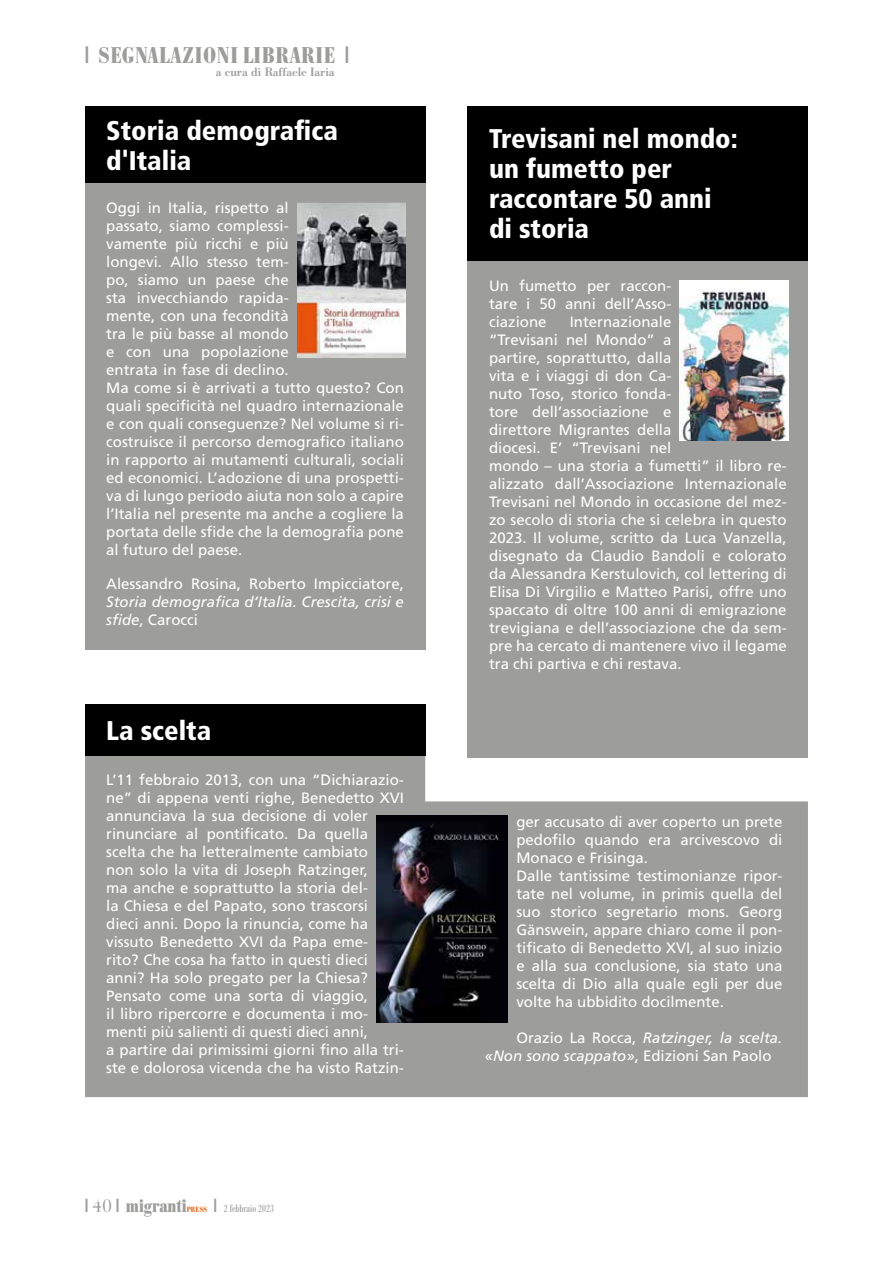
<style>
.page{position:relative;width:893px;height:1263px;background:#fff}
.page>*{position:absolute;margin:0;border:0;box-sizing:border-box;transform-origin:0 0}
.t1{font:900 condensed 27px/30px "Frutiger";color:#fff}
.t2{font:700 condensed 22.5px "Bodoni BE";letter-spacing:.04em;color:#9d9d9c}
.t3{font:700 condensed 18px "Bodoni BE";color:#9d9d9c}
.t4{font:15px/18px "Frutiger";color:#fff}
.t5{font:italic 15px/18px "Frutiger";color:#fff}
.t6{font:500 12px "Bodoni BE";color:#9d9d9c}
.t7{font:condensed 10.5px "Bodoni BE";color:#9d9d9c}
.t8{font:700 condensed 7.5px "Bodoni BE";letter-spacing:.04em;color:#e76d23}
.s1{font-family:"False Positive BRK";font-weight:400;font-stretch:normal}
.s2{font-style:normal}
.s3{font-family:"Bauer Bodoni Std";font-weight:400;font-stretch:normal}
.s4{font-family:"False Positive BRK";font-stretch:normal;font-size:18px}
</style>
<div class="page">
<svg style="left:85px;top:705px;width:723px;height:392px;background:#a5a5a4"></svg>
<div style="left:85px;top:183px;width:340px;height:466px;background:#9d9d9c"></div>
<div style="left:468px;top:261px;width:340px;height:497px;background:#9d9d9c"></div>
<div style="left:85px;top:106px;width:340px;height:77px;background:#000"></div>
<div style="left:468px;top:106px;width:340px;height:155px;background:#000"></div>
<img style="left:297px;top:202px;width:109px;height:155px">
<img style="left:680px;top:281px;width:108px;height:160px">
<div style="left:85px;top:705px;width:340px;height:51px;background:#000"></div>
<img style="left:377px;top:815px;width:131px;height:207px">
<h2 class="t2" style="left:85px;top:43px;width:265px"><span class="s1">1</span> SEGNALAZIONI LIBRARIE <span class="s1">1</span></h2>
<p class="t6" style="left:216px;top:65px;width:120px">a cura di Raffaele Iaria</p>
<h1 class="t1" style="left:106px;top:115px;width:233px">Storia demografica d'Italia</h1>
<p class="t4" style="left:106px;top:198px;width:299px">Oggi in Italia, rispetto al<br>passato, siamo complessi-<br>vamente più ricchi e più<br>longevi. Allo stesso tem-<br>po, siamo un paese che<br>sta invecchiando rapida-<br>mente, con una fecondità<br>tra le più basse al mondo<br>e con una popolazione<br>entrata in fase di declino.<br>Ma come si è arrivati a tutto questo? Con quali specificità nel quadro internazionale e con quali conseguenze? Nel volume si ri&shy;costruisce il percorso demografico italiano in rapporto ai mutamenti culturali, sociali ed economici. L’adozione di una prospetti&shy;va di lungo periodo aiuta non solo a capire l’Italia nel presente ma anche a cogliere la portata delle sfide che la demografia pone al futuro del paese.</p>
<p class="t4" style="left:106px;top:575px;width:299px">Alessandro Rosina, Roberto Impicciatore,</p>
<p class="t5" style="left:106px;top:593px;width:299px">Storia demografica d’Italia. Crescita, crisi e sfide<span class="s2">, Carocci</span></p>
<h1 class="t1" style="left:106px;top:716px;width:107px">La scelta</h1>
<p class="t4" style="left:106px;top:770px;width:299px">L’11 febbraio 2013, con una “Dichiarazio&shy;ne” di appena venti righe, Benedetto XVI annunciava la sua decisione di voler rinunciare al pontificato. Da quella scelta che ha letteralmente cambiato<br>non solo la vita di Joseph Ratzinger,<br>ma anche e soprattutto la storia del-<br>la Chiesa e del Papato, sono trascorsi dieci anni. Dopo la rinuncia, come ha vissuto Benedetto XVI da Papa eme&shy;rito? Che cosa ha fatto in questi dieci anni? Ha solo pregato per la Chiesa?<br>Pensato come una sorta di viaggio,<br>il libro ripercorre e documenta i mo&shy;menti più salienti di questi dieci anni,<br>a partire dai primissimi giorni fino alla tri&shy;ste e dolorosa vicenda che ha visto Ratzin-</p>
<p class="t3" style="left:85px;top:1196px;width:103px"><span class="s1">1</span> <span class="s3">40</span> <span class="s1">1</span> migranti</p>
<p class="t8" style="left:187px;top:1205px;width:22px">PRESS</p>
<p class="t7" style="left:214px;top:1203px;width:62px"><span class="s4">1</span> 2 febbraio 2023</p>
<h1 class="t1" style="left:489px;top:123px;width:250px">Trevisani nel mondo: un fumetto per raccontare 50 anni di storia</h1>
<p class="t4" style="left:489px;top:276px;width:184px;text-align:justify">Un fumetto per raccon&shy;tare i 50 anni dell’Asso&shy;ciazione</p>
<p class="t4" style="left:489px;top:312px;width:299px;text-indent:81px">Internazionale<br>“Trevisani nel Mondo” a<br>partire, soprattutto, dalla<br>vita e i viaggi di don Ca-<br>nuto Toso, storico fonda-<br>tore dell’associazione e<br>direttore Migrantes della<br>diocesi. E’ “Trevisani nel<br>mondo – una storia a fumetti” il libro re&shy;alizzato dall’Associazione Internazionale Trevisani nel Mondo in occasione del mez&shy;zo secolo di storia che si celebra in questo 2023. Il volume, scritto da Luca Vanzella, disegnato da Claudio Bandoli e colorato da Alessandra Kerstulovich, col lettering di Elisa Di Virgilio e Matteo Parisi, offre uno spaccato di oltre 100 anni di emigrazione trevigiana e dell’associazione che da sem&shy;pre ha cercato di mantenere vivo il legame tra chi partiva e chi restava.</p>
<p class="t4" style="left:516px;top:813px;width:268px">ger accusato di aver coperto un prete pedofilo quando era arcivescovo di Monaco e Frisinga.<br>Dalle tantissime testimonianze ripor&shy;tate nel volume, in primis quella del suo storico segretario mons. Georg Gänswein, appare chiaro come il pon&shy;tificato di Benedetto XVI, al suo inizio e alla sua conclusione, sia stato una scelta di Dio alla quale egli per due volte ha ubbidito docilmente.</p>
<p class="t5" style="left:485px;top:1029px;width:299px;text-indent:32px"><span class="s2">Orazio La Rocca,</span> Ratzinger, la scelta. «Non sono scappato»<span class="s2">, Edizioni San Paolo</span></p>
</div>
